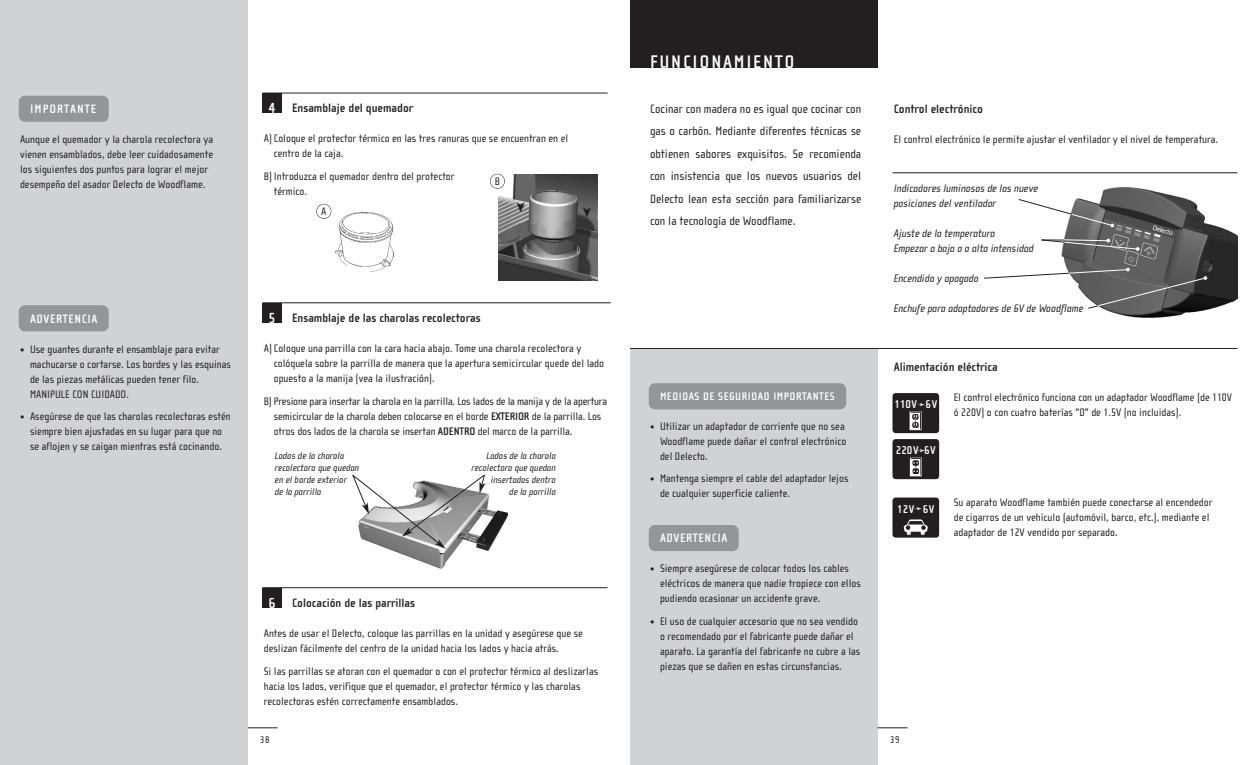
<style>
.page{position:relative;width:1260px;height:765px;background:#fff}
.page>*{position:absolute;margin:0;border:0;box-sizing:border-box;transform-origin:0 0}
.t1{font:700 18.75px "Cholla Sans";letter-spacing:.095em;color:#fff}
.t2{font:700 15px "Cholla Sans";color:#fff}
.t3{font:12.5px/22.5px "Cholla Sans";color:#231f20;text-align:justify}
.t4{font:700 12.5px "Cholla Sans";color:#231f20}
.t5{font:700 12.5px "Cholla Sans";letter-spacing:.045em;color:#fff}
.t6{font:700 12.5px "Cholla Sans";letter-spacing:.085em;color:#fff}
.t7{font:700 11.62px "Cholla Sans";letter-spacing:.045em;color:#fff}
.t8{font:11.25px/15px "Cholla Sans";color:#231f20}
.t9{font:italic 11.25px/15px "Cholla Sans";color:#231f20}
.t10{font:700 11.25px "Cholla Sans";letter-spacing:.045em;color:#fff}
.t11{font:italic 10px/12px "Cholla Sans";color:#231f20}
.t12{font:10px "Cholla Sans";color:#231f20}
.s1{font-weight:700}
</style>
<div class="page">
<div style="left:630px;top:349px;width:248px;height:416px;background:#d1d2d4"></div>
<div style="left:649px;top:525px;width:90px;height:26px;background:#939598;border-radius:6px"></div>
<hr style="left:878px;top:728px;width:30px;height:1px;background:#231f20">
<hr style="left:248px;top:728px;width:30px;height:1px;background:#231f20">
<div style="left:630px;top:0;width:248px;height:68px;background:#231f20"></div>
<hr style="left:892px;top:173px;width:346px;height:1px;background:#231f20">
<img style="left:1061px;top:187px;width:177px;height:131px">
<svg style="left:1018px;top:199px;width:96px;height:28px"></svg>
<svg style="left:984px;top:268px;width:223px;height:41px"></svg>
<div style="left:649px;top:383px;width:197px;height:26px;background:#939598;border-radius:6px"></div>
<div style="left:892px;top:393px;width:47px;height:40px;background:#231f20;border-radius:3px"></div>
<div style="left:892px;top:498px;width:47px;height:40px;background:#231f20;border-radius:3px"></div>
<svg style="left:904px;top:519px;width:24px;height:16px"></svg>
<div style="left:892px;top:439px;width:47px;height:40px;background:#231f20;border-radius:3px"></div>
<hr style="left:630px;top:348px;width:608px;height:1px;background:#231f20">
<div style="left:0;top:0;width:248px;height:765px;background:#d1d2d4"></div>
<div style="left:19px;top:96px;width:90px;height:26px;background:#939598;border-radius:6px"></div>
<hr style="left:262px;top:303px;width:349px;height:1px;background:#231f20">
<div style="left:262px;top:303px;width:20px;height:19px;background:#231f20"></div>
<hr style="left:262px;top:587px;width:346px;height:1px;background:#231f20">
<div style="left:262px;top:588px;width:20px;height:19px;background:#231f20"></div>
<img style="left:388px;top:493px;width:120px;height:76px">
<svg style="left:352px;top:474px;width:134px;height:75px"></svg>
<img style="left:499px;top:174px;width:99px;height:107px">
<div style="left:262px;top:93px;width:20px;height:20px;background:#231f20"></div>
<img style="left:335px;top:212px;width:59px;height:60px">
<hr style="left:262px;top:93px;width:346px;height:1px;background:#231f20">
<div style="left:19px;top:305px;width:90px;height:26px;background:#939598;border-radius:6px"></div>
<svg style="left:1041px;top:239px;width:99px;height:12px"></svg>
<div style="left:316px;top:204px;width:15px;height:15px;border:1px solid #231f20;border-radius:50%"></div>
<div style="left:490px;top:174px;width:15px;height:15px;border:1px solid #231f20;border-radius:50%"></div>
<svg style="left:910px;top:411px;width:12px;height:19px"></svg>
<svg style="left:910px;top:457px;width:12px;height:19px"></svg>
<svg style="left:517px;top:202px;width:8px;height:10px"></svg>
<svg style="left:583px;top:208px;width:8px;height:10px"></svg>
<p class="t6" style="left:30px;top:104px;width:68px">IMPORTANTE</p>
<p class="t8" style="left:20px;top:132px;width:195px">Aunque el quemador y la charola recolectora ya vienen ensamblados, debe leer cuidadosamente los siguientes dos puntos para lograr el mejor desempeño del asador Delecto de Woodflame.</p>
<p class="t5" style="left:30px;top:314px;width:69px">ADVERTENCIA</p>
<p class="t8" style="left:30px;top:342px;width:203px;text-indent:-10px">• Use guantes durante el ensamblaje para evitar machucarse o cortarse. Los bordes y las esquinas de las piezas metálicas pueden tener filo.<br>MANIPULE CON CUIDADO.</p>
<p class="t8" style="left:20px;top:410px;width:212px;text-align:center">• Asegúrese de que las charolas recolectoras estén siempre bien ajustadas en su lugar para que no<br>se aflojen y se caigan mientras está cocinando.</p>
<h2 class="t2" style="left:269px;top:103px;width:9px">4</h2>
<p class="t4" style="left:292px;top:104px;width:123px">Ensamblaje del quemador</p>
<p class="t8" style="left:274px;top:132px;width:296px;text-indent:-10px">A) Coloque el protector térmico en las tres ranuras que se encuentran en el centro de la caja.</p>
<p class="t8" style="left:274px;top:170px;width:182px;text-indent:-10px">B) Introduzca el quemador dentro del protector térmico.</p>
<p class="t8" style="left:495px;top:175px;width:7px">B</p>
<p class="t8" style="left:321px;top:205px;width:7px">A</p>
<h2 class="t2" style="left:269px;top:312px;width:9px">5</h2>
<p class="t4" style="left:292px;top:314px;width:190px">Ensamblaje de las charolas recolectoras</p>
<p class="t8" style="left:274px;top:342px;width:332px;text-indent:-10px">A) Coloque una parrilla con la cara hacia abajo. Tome una charola recolectora y colóquela sobre la parrilla de manera que la apertura semicircular quede del lado opuesto a la manija (vea la ilustración).</p>
<p class="t8" style="left:274px;top:395px;width:335px;text-indent:-10px">B) Presione para insertar la charola en la parrilla. Los lados de la manija y de la apertura semicircular de la charola deben colocarse en el borde <span class="s1">EXTERIOR</span> de la parrilla. Los otros dos lados de la charola se insertan <span class="s1">ADENTRO</span> del marco de la parrilla.</p>
<p class="t11" style="left:275px;top:450px;width:86px">Lados de la charola recolectora que quedan en el borde exterior<br>de la parrilla</p>
<p class="t11" style="left:471px;top:450px;width:86px;text-align:right">Lados de la charola recolectora que quedan insertados dentro<br>de la parrilla</p>
<h2 class="t2" style="left:269px;top:597px;width:9px">6</h2>
<p class="t4" style="left:292px;top:599px;width:124px">Colocación de las parrillas</p>
<p class="t8" style="left:264px;top:627px;width:321px">Antes de usar el Delecto, coloque las parrillas en la unidad y asegúrese que se deslizan fácilmente del centro de la unidad hacia los lados y hacia atrás.</p>
<p class="t8" style="left:264px;top:665px;width:336px">Si las parrillas se atoran con el quemador o con el protector térmico al deslizarlas hacia los lados, verifique que el quemador, el protector térmico y las charolas recolectoras estén correctamente ensamblados.</p>
<h1 class="t1" style="left:650px;top:55px;width:146px">FUNCIONAMIENTO</h1>
<p class="t3" style="left:650px;top:98px;width:213px">Cocinar con madera no es igual que cocinar con gas o carbón. Mediante diferentes técnicas se obtienen sabores exquisitos. Se recomienda con insistencia que los nuevos usuarios del Delecto lean esta sección para familiarizarse con la tecnología de Woodflame.</p>
<p class="t4" style="left:894px;top:104px;width:91px">Control electrónico</p>
<p class="t8" style="left:894px;top:132px;width:326px">El control electrónico le permite ajustar el ventilador y el nivel de temperatura.</p>
<p class="t9" style="left:894px;top:182px;width:146px">Indicadores luminosos de las nueve posiciones del ventilador</p>
<p class="t9" style="left:894px;top:227px;width:142px">Ajuste de la temperatura<br>Empezar a baja o a alta intensidad</p>
<p class="t9" style="left:894px;top:272px;width:86px">Encendido y apagado</p>
<p class="t9" style="left:894px;top:302px;width:191px">Enchufe para adaptadores de 6V de Woodflame</p>
<p class="t10" style="left:660px;top:392px;width:176px">MEDIDAS DE SEGURIDAD IMPORTANTES</p>
<p class="t8" style="left:660px;top:420px;width:188px;text-indent:-10px">• Utilizar un adaptador de corriente que no sea<br>Woodflame puede dañar el control electrónico del Delecto.</p>
<p class="t8" style="left:660px;top:472px;width:190px;text-indent:-10px">• Mantenga siempre el cable del adaptador lejos de cualquier superficie caliente.</p>
<p class="t5" style="left:660px;top:534px;width:69px">ADVERTENCIA</p>
<p class="t8" style="left:660px;top:562px;width:202px;text-indent:-10px">• Siempre asegúrese de colocar todos los cables eléctricos de manera que nadie tropiece con ellos pudiendo ocasionar un accidente grave.</p>
<p class="t8" style="left:660px;top:615px;width:202px;text-indent:-10px">• El uso de cualquier accesorio que no sea vendido o recomendado por el fabricante puede dañar el aparato. La garantía del fabricante no cubre a las piezas que se dañen en estas circunstancias.</p>
<p class="t4" style="left:894px;top:362px;width:106px">Alimentación eléctrica</p>
<p class="t8" style="left:954px;top:391px;width:280px">El control electrónico funciona con un adaptador Woodflame (de 110V ó 220V) o con cuatro baterías "D" de 1.5V (no incluidas).</p>
<p class="t7" style="left:894px;top:400px;width:44px">110V 6V</p>
<p class="t7" style="left:896px;top:446px;width:42px">220V 6V</p>
<p class="t7" style="left:897px;top:505px;width:39px">12V 6V</p>
<p class="t8" style="left:954px;top:496px;width:260px">Su aparato Woodflame también puede conectarse al encendedor de cigarros de un vehículo (automóvil, barco, etc.), mediante el adaptador de 12V vendido por separado.</p>
<p class="t12" style="left:260px;top:736px;width:11px">38</p>
<p class="t12" style="left:890px;top:736px;width:11px">39</p>
</div>
